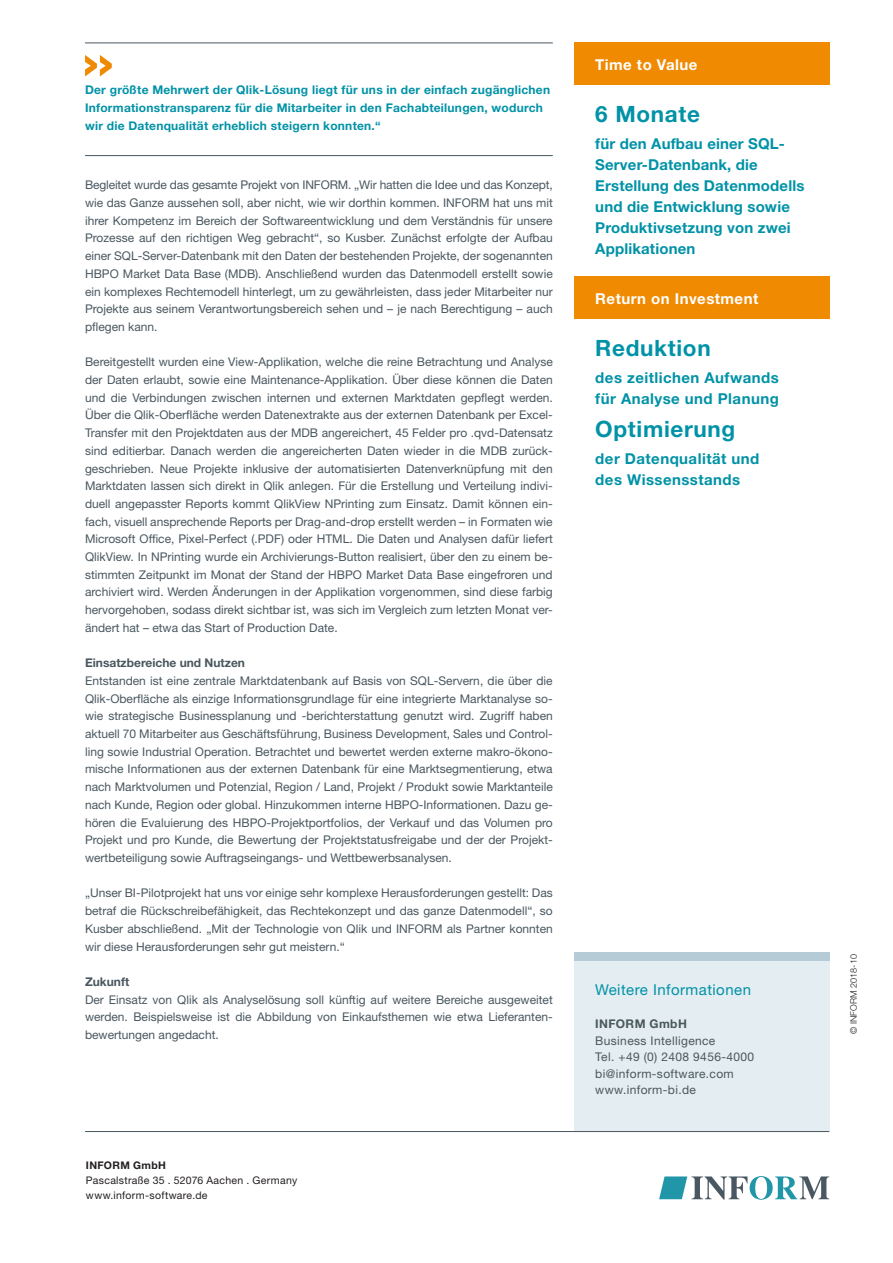
<style>
.page{position:relative;width:893px;height:1263px;background:#fff}
.page>*{position:absolute;margin:0;border:0;box-sizing:border-box;transform-origin:0 0}
.t1{font:700 22.5px "Helvetica Neue LT Std";letter-spacing:.03em;color:#0092a7}
.t2{font:700 15px/21px "Helvetica Neue LT Std";letter-spacing:.01em;color:#0092a7}
.t3{font:700 15px "Helvetica Neue LT Std";letter-spacing:.03em;color:#0092a7}
.t4{font:700 15px "Helvetica Neue LT Std";letter-spacing:.03em;color:#fff}
.t5{font:15px "Helvetica Neue LT Std";letter-spacing:.03em;color:#0092a7}
.t6{font:12px/17.7px "Helvetica Neue LT Std";color:#49575f;text-align:justify}
.t7{font:700 12px/18px "Helvetica Neue LT Std";letter-spacing:.02em;color:#0092a7}
.t8{font:12px "Helvetica Neue LT Std";letter-spacing:.03em;color:#49575f}
.t9{font:700 12px "Helvetica Neue LT Std";color:#49575f}
.t10{font:700 12px "Helvetica Neue LT Std";letter-spacing:.03em;color:#49575f}
.t11{font:10.5px "Helvetica Neue LT Std";letter-spacing:.03em;color:#231f20}
.t12{font:700 10.5px "Helvetica Neue LT Std";letter-spacing:.035em;color:#231f20}
.t13{font:300 9px "Helvetica Neue LT Std";letter-spacing:.01em;color:#231f20}
</style>
<div class="page">
<hr style="left:85px;top:43px;width:468px;height:1px;background:#49575f">
<div style="left:574px;top:43px;width:255px;height:42px;background:#f08a00"></div>
<div style="left:574px;top:276px;width:255px;height:43px;background:#f08a00"></div>
<svg style="left:85px;top:55px;width:27px;height:22px"></svg>
<hr style="left:85px;top:155px;width:468px;height:1px;background:#49575f">
<div style="left:574px;top:961px;width:255px;height:170px;background:#e4edf1"></div>
<div style="left:574px;top:952px;width:255px;height:9px;background:#b5cbd6"></div>
<hr style="left:85px;top:1131px;width:744px;height:1px;background:#49575f">
<svg style="left:659px;top:1176px;width:170px;height:24px"></svg>
<p class="t7" style="left:85px;top:80px;width:467px">Der größte Mehrwert der Qlik-Lösung liegt für uns in der einfach zugänglichen<br>Informationstransparenz für die Mitarbeiter in den Fachabteilungen, wodurch wir die Datenqualität erheblich steigern konnten.“</p>
<p class="t6" style="left:85px;top:176px;width:469px">Begleitet wurde das gesamte Projekt von INFORM. „Wir hatten die Idee und das Konzept, wie das Ganze aussehen soll, aber nicht, wie wir dorthin kommen. INFORM hat uns mit ihrer Kompetenz im Bereich der Softwareentwicklung und dem Verständnis für unsere Prozesse auf den richtigen Weg gebracht“, so Kusber. Zunächst erfolgte der Aufbau einer SQL-Server-Datenbank mit den Daten der bestehenden Projekte, der sogenannten HBPO Market Data Base (MDB). Anschließend wurden das Datenmodell erstellt sowie ein komplexes Rechtemodell hinterlegt, um zu gewährleisten, dass jeder Mitarbeiter nur Projekte aus seinem Verantwortungsbereich sehen und – je nach Berechtigung – auch pflegen kann.</p>
<p class="t6" style="left:85px;top:353px;width:469px">Bereitgestellt wurden eine View-Applikation, welche die reine Betrachtung und Analyse der Daten erlaubt, sowie eine Maintenance-Applikation. Über diese können die Daten und die Verbindungen zwischen internen und externen Marktdaten gepflegt werden.<br>Über die Qlik-Oberfläche werden Datenextrakte aus der externen Datenbank per Excel-Transfer mit den Projektdaten aus der MDB angereichert, 45 Felder pro .qvd-Datensatz sind editierbar. Danach werden die angereicherten Daten wieder in die MDB zurück&shy;geschrieben. Neue Projekte inklusive der automatisierten Datenverknüpfung mit den Marktdaten lassen sich direkt in Qlik anlegen. Für die Erstellung und Verteilung indivi&shy;duell angepasster Reports kommt QlikView NPrinting zum Einsatz. Damit können ein&shy;fach, visuell ansprechende Reports per Drag-and-drop erstellt werden – in Formaten wie Microsoft Office, Pixel-Perfect (.PDF) oder HTML. Die Daten und Analysen dafür liefert QlikView. In NPrinting wurde ein Archivierungs-Button realisiert, über den zu einem be&shy;stimmten Zeitpunkt im Monat der Stand der HBPO Market Data Base eingefroren und archiviert wird. Werden Änderungen in der Applikation vorgenommen, sind diese farbig hervorgehoben, sodass direkt sichtbar ist, was sich im Vergleich zum letzten Monat ver&shy;ändert hat – etwa das Start of Production Date.</p>
<p class="t9" style="left:85px;top:655px;width:162px">Einsatzbereiche und Nutzen</p>
<p class="t6" style="left:85px;top:672px;width:469px">Entstanden ist eine zentrale Marktdatenbank auf Basis von SQL-Servern, die über die Qlik-Oberfläche als einzige Informationsgrundlage für eine integrierte Marktanalyse so&shy;wie strategische Businessplanung und -berichterstattung genutzt wird. Zugriff haben aktuell 70 Mitarbeiter aus Geschäftsführung, Business Development, Sales und Control&shy;ling sowie Industrial Operation. Betrachtet und bewertet werden externe makro-ökono&shy;mische Informationen aus der externen Datenbank für eine Marktsegmentierung, etwa nach Marktvolumen und Potenzial, Region / Land, Projekt / Produkt sowie Marktanteile nach Kunde, Region oder global. Hinzukommen interne HBPO-Informationen. Dazu ge&shy;hören die Evaluierung des HBPO-Projektportfolios, der Verkauf und das Volumen pro Projekt und pro Kunde, die Bewertung der Projektstatusfreigabe und der der Projekt&shy;wertbeteiligung sowie Auftragseingangs- und Wettbewerbsanalysen.</p>
<p class="t6" style="left:85px;top:884px;width:469px">„Unser BI-Pilotprojekt hat uns vor einige sehr komplexe Herausforderungen gestellt: Das betraf die Rückschreibefähigkeit, das Rechtekonzept und das ganze Datenmodell“, so Kusber abschließend. „Mit der Technologie von Qlik und INFORM als Partner konnten wir diese Herausforderungen sehr gut meistern.“</p>
<p class="t9" style="left:85px;top:974px;width:46px">Zukunft</p>
<p class="t6" style="left:85px;top:990px;width:469px">Der Einsatz von Qlik als Analyselösung soll künftig auf weitere Bereiche ausgeweitet werden. Beispielsweise ist die Abbildung von Einkaufsthemen wie etwa Lieferanten&shy;bewertungen angedacht.</p>
<p class="t12" style="left:86px;top:1159px;width:82px">INFORM GmbH</p>
<p class="t11" style="left:86px;top:1174px;width:213px">Pascalstraße 35 . 52076 Aachen . Germany</p>
<p class="t11" style="left:86px;top:1189px;width:123px">www.inform-software.de</p>
<p class="t4" style="left:595px;top:56px;width:104px">Time to Value</p>
<p class="t1" style="left:595px;top:100px;width:106px">6 Monate</p>
<p class="t2" style="left:595px;top:133px;width:191px">für den Aufbau einer SQL-<br>Server-Datenbank, die</p>
<p class="t2" style="left:595px;top:175px;width:211px">Erstellung des Datenmodells und die Entwicklung sowie<br>Produktivsetzung von zwei<br>Applikationen</p>
<p class="t4" style="left:595px;top:289px;width:165px">Return on Investment</p>
<p class="t1" style="left:595px;top:334px;width:117px">Reduktion</p>
<p class="t3" style="left:595px;top:369px;width:185px">des zeitlichen Aufwands</p>
<p class="t3" style="left:595px;top:390px;width:185px">für Analyse und Planung</p>
<p class="t1" style="left:595px;top:415px;width:142px">Optimierung</p>
<p class="t3" style="left:595px;top:450px;width:165px">der Datenqualität und</p>
<p class="t3" style="left:595px;top:471px;width:146px">des Wissensstands</p>
<p class="t5" style="left:595px;top:981px;width:157px">Weitere Informationen</p>
<p class="t10" style="left:595px;top:1016px;width:93px">INFORM GmbH</p>
<p class="t8" style="left:595px;top:1033px;width:122px">Business Intelligence</p>
<p class="t8" style="left:595px;top:1050px;width:160px">Tel. +49 (0) 2408 9456-4000</p>
<p class="t8" style="left:595px;top:1066px;width:140px">bi@inform-software.com</p>
<p class="t8" style="left:595px;top:1083px;width:102px">www.inform-bi.de</p>
<p class="t13" style="left:848px;top:1034px;width:82px;rotate:-90deg">© INFORM 2018-10</p>
</div>
